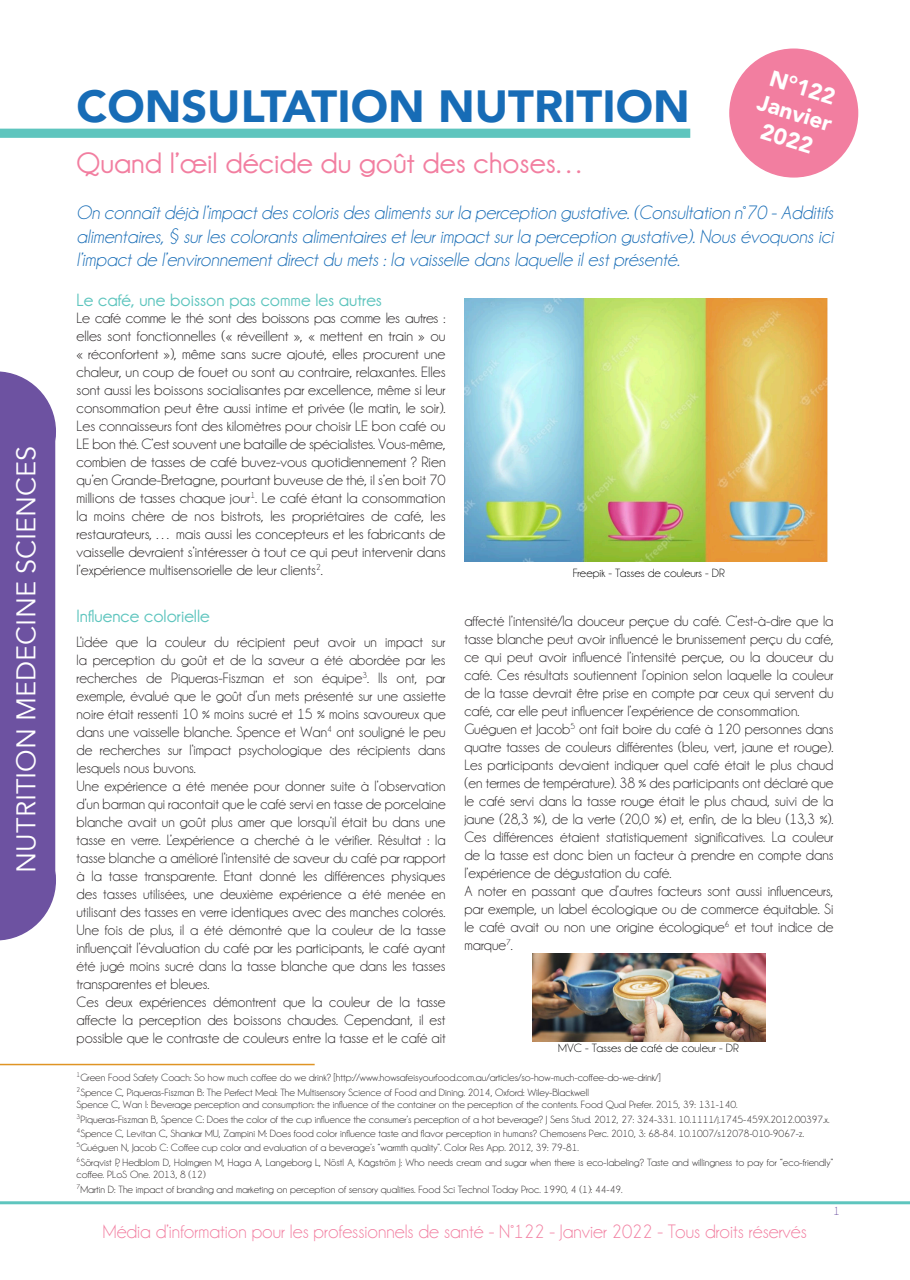
<style>
.page{position:relative;width:910px;height:1280px;background:#fff}
.page>*{position:absolute;margin:0;border:0;box-sizing:border-box;transform-origin:0 0}
.t1{font:900 45px "Avenir";color:#176cb6}
.t2{font:700 30px "Champagne&Limousines";color:#f27ea0;scale:1.04 1}
.t3{font:27px "Avenir";color:#fff}
.t4{font:900 22.5px "Avenir";color:#fff}
.t5{font:italic 19.5px/23.4px "Champagne&Limousines";color:#176cb6;text-align:justify}
.t6{font:19.5px "Champagne&Limousines";color:#f27ea0}
.t7{font:700 18px "Champagne&Limousines";color:#5ec5be;scale:1.04 1}
.t8{font:15px/18px "Champagne&Limousines";color:#231f20;text-align:justify}
.t9{font:15px/18px "Champagne&Limousines";color:#231f20;text-align:justify;scale:1.04 1}
.t10{font:12px "Champagne&Limousines";color:#000;scale:1.04 1}
.t11{font:12px "Champagne&Limousines";color:#6d52a1}
.t12{font:10.5px/12.6px "Champagne&Limousines";color:#231f20;scale:1.04 1}
</style>
<div class="page">
<svg style="left:0;top:129px;width:690px;height:9px;background:#60c5bf"></svg>
<div style="left:0;top:371px;width:56px;height:570px;background:#6d52a1"></div>
<hr style="left:0;top:1201px;width:910px;height:3px;background:#5ec5be">
<div style="left:730px;top:49px;width:127px;height:128px;background:#f27ea0;border-radius:50%"></div>
<img style="left:464px;top:299px;width:363px;height:263px">
<hr style="left:0;top:1064px;width:315px;height:1px;background:#df9424">
<img style="left:533px;top:954px;width:232px;height:88px">
<p class="t3" style="left:10px;top:872px;width:428px;rotate:-90deg">NUTRITION MEDECINE SCIENCES</p>
<p class="t4" style="left:776px;top:59px;width:69px;rotate:17deg">N°122</p>
<p class="t1" style="left:77px;top:67px;width:615px">CONSULTATION NUTRITION</p>
<p class="t4" style="left:764px;top:83px;width:78px;rotate:17deg">Janvier</p>
<p class="t4" style="left:767px;top:113px;width:55px;rotate:17deg">2022</p>
<p class="t2" style="left:77px;top:145px;width:492px">Quand l’œil décide du goût des choses…</p>
<p class="t5" style="left:77px;top:201px;width:758px">On connaît déjà l’impact des coloris des aliments sur la perception gustative. (Consultation n°70 - Additifs alimentaires, § sur les colorants alimentaires et leur impact sur la perception gustative). Nous évoquons ici l’impact de l’environnement direct du mets : la vaisselle dans laquelle il est présenté.</p>
<p class="t7" style="left:77px;top:290px;width:295px">Le café, une boisson pas comme les autres</p>
<p class="t9" style="left:77px;top:309px;width:356px">Le café comme le thé sont des boissons pas comme les autres : elles sont fonctionnelles (« réveillent », « mettent en train » ou « réconfortent »), même sans sucre ajouté, elles procurent une chaleur, un coup de fouet ou sont au contraire, relaxantes. Elles sont aussi les boissons socialisantes par excellence, même si leur consommation peut être aussi intime et privée (le matin, le soir).<br>Les connaisseurs font des kilomètres pour choisir LE bon café ou LE bon thé. C’est souvent une bataille de spécialistes. Vous-même, combien de tasses de café buvez-vous quotidiennement ? Rien qu’en Grande-Bretagne, pourtant buveuse de thé, il s’en boit 70 millions de tasses chaque jour<sup>1</sup>. Le café étant la consommation la moins chère de nos bistrots, les propriétaires de café, les restaurateurs, … mais aussi les concepteurs et les fabricants de vaisselle devraient s’intéresser à tout ce qui peut intervenir dans l’expérience multisensorielle de leur clients<sup>2</sup>.</p>
<p class="t7" style="left:77px;top:606px;width:130px">Influence colorielle</p>
<p class="t8" style="left:77px;top:633px;width:371px">L’idée que la couleur du récipient peut avoir un impact sur la perception du goût et de la saveur a été abordée par les recherches de Piqueras-Fiszman et son équipe<sup>3</sup>. Ils ont, par exemple, évalué que le goût d’un mets présenté sur une assiette noire était ressenti 10 % moins sucré et 15 % moins savoureux que dans une vaisselle blanche. Spence et Wan<sup>4</sup> ont souligné le peu de recherches sur l’impact psychologique des récipients dans lesquels nous buvons.</p>
<p class="t8" style="left:77px;top:777px;width:371px">Une expérience a été menée pour donner suite à l’observation d’un barman qui racontait que le café servi en tasse de porcelaine blanche avait un goût plus amer que lorsqu’il était bu dans une tasse en verre. L’expérience a cherché à le vérifier. Résultat : la tasse blanche a amélioré l’intensité de saveur du café par rapport à la tasse transparente. Etant donné les différences physiques des tasses utilisées, une deuxième expérience a été menée en utilisant des tasses en verre identiques avec des manches colorés.<br>Une fois de plus, il a été démontré que la couleur de la tasse influençait l’évaluation du café par les participants, le café ayant été jugé moins sucré dans la tasse blanche que dans les tasses transparentes et bleues.</p>
<p class="t8" style="left:77px;top:993px;width:371px">Ces deux expériences démontrent que la couleur de la tasse affecte la perception des boissons chaudes. Cependant, il est possible que le contraste de couleurs entre la tasse et le café ait</p>
<p class="t10" style="left:573px;top:566px;width:148px">Freepik - Tasses de couleurs - DR</p>
<p class="t8" style="left:464px;top:612px;width:371px">affecté l’intensité/la douceur perçue du café. C’est-à-dire que la tasse blanche peut avoir influencé le brunissement perçu du café, ce qui peut avoir influencé l’intensité perçue, ou la douceur du café. Ces résultats soutiennent l’opinion selon laquelle la couleur de la tasse devrait être prise en compte par ceux qui servent du café, car elle peut influencer l’expérience de consommation.</p>
<p class="t8" style="left:464px;top:720px;width:371px">Guéguen et Jacob<sup>5</sup> ont fait boire du café à 120 personnes dans quatre tasses de couleurs différentes (bleu, vert, jaune et rouge).<br>Les participants devaient indiquer quel café était le plus chaud (en termes de température). 38 % des participants ont déclaré que le café servi dans la tasse rouge était le plus chaud, suivi de la jaune (28,3 %), de la verte (20,0 %) et, enfin, de la bleu (13,3 %).<br>Ces différences étaient statistiquement significatives. La couleur de la tasse est donc bien un facteur à prendre en compte dans l’expérience de dégustation du café.</p>
<p class="t8" style="left:464px;top:882px;width:371px">A noter en passant que d’autres facteurs sont aussi influenceurs, par exemple, un label écologique ou de commerce équitable. Si le café avait ou non une origine écologique<sup>6</sup> et tout indice de marque<sup>7</sup>.</p>
<p class="t10" style="left:558px;top:1041px;width:175px">MVC - Tasses de café de couleur - DR</p>
<p class="t12" style="left:77px;top:1071px;width:563px"><sup>1</sup>Green Food Safety Coach: So how much coffee do we drink? [http://www.howsafeisyourfood.com.au/articles/so-how-much-coffee-do-we-drink/]</p>
<p class="t12" style="left:77px;top:1086px;width:494px"><sup>2</sup>Spence C, Piqueras-Fiszman B: The Perfect Meal: The Multisensory Science of Food and Dining. 2014, Oxford: Wiley-Blackwell</p>
<p class="t12" style="left:77px;top:1098px;width:637px">Spence C, Wan I: Beverage perception and consumption: the influence of the container on the perception of the contents. Food Qual Prefer. 2015, 39: 131-140.</p>
<p class="t12" style="left:77px;top:1113px;width:726px"><sup>3</sup>Piqueras-Fiszman B, Spence C: Does the color of the cup influence the consumer’s perception of a hot beverage? J Sens Stud. 2012, 27: 324-331. 10.1111/j.1745-459X.2012.00397.x.</p>
<p class="t12" style="left:77px;top:1127px;width:701px"><sup>4</sup>Spence C, Levitan C, Shankar MU, Zampini M: Does food color influence taste and flavor perception in humans? Chemosens Perc. 2010, 3: 68-84. 10.1007/s12078-010-9067-z.</p>
<p class="t12" style="left:77px;top:1141px;width:484px"><sup>5</sup>Guéguen N, Jacob C: Coffee cup color and evaluation of a beverage’s “warmth quality”. Color Res App. 2012, 39: 79-81.</p>
<p class="t12" style="left:77px;top:1156px;width:729px"><sup>6</sup>Sörqvist P, Hedblom D, Holmgren M, Haga A, Langeborg L, Nöstl A, Kågström J: Who needs cream and sugar when there is eco-labeling? Taste and willingness to pay for “eco-friendly” coffee. PLoS One. 2013, 8 (12)</p>
<p class="t12" style="left:77px;top:1183px;width:526px"><sup>7</sup>Martin D: The impact of branding and marketing on perception of sensory qualities. Food Sci Technol Today Proc. 1990, 4 (1): 44-49.</p>
<p class="t6" style="left:103px;top:1220px;width:706px">Média d’information pour les professionnels de santé - N°122 - Janvier 2022 - Tous droits réservés</p>
<p class="t11" style="left:833px;top:1204px;width:8px">1</p>
</div>
